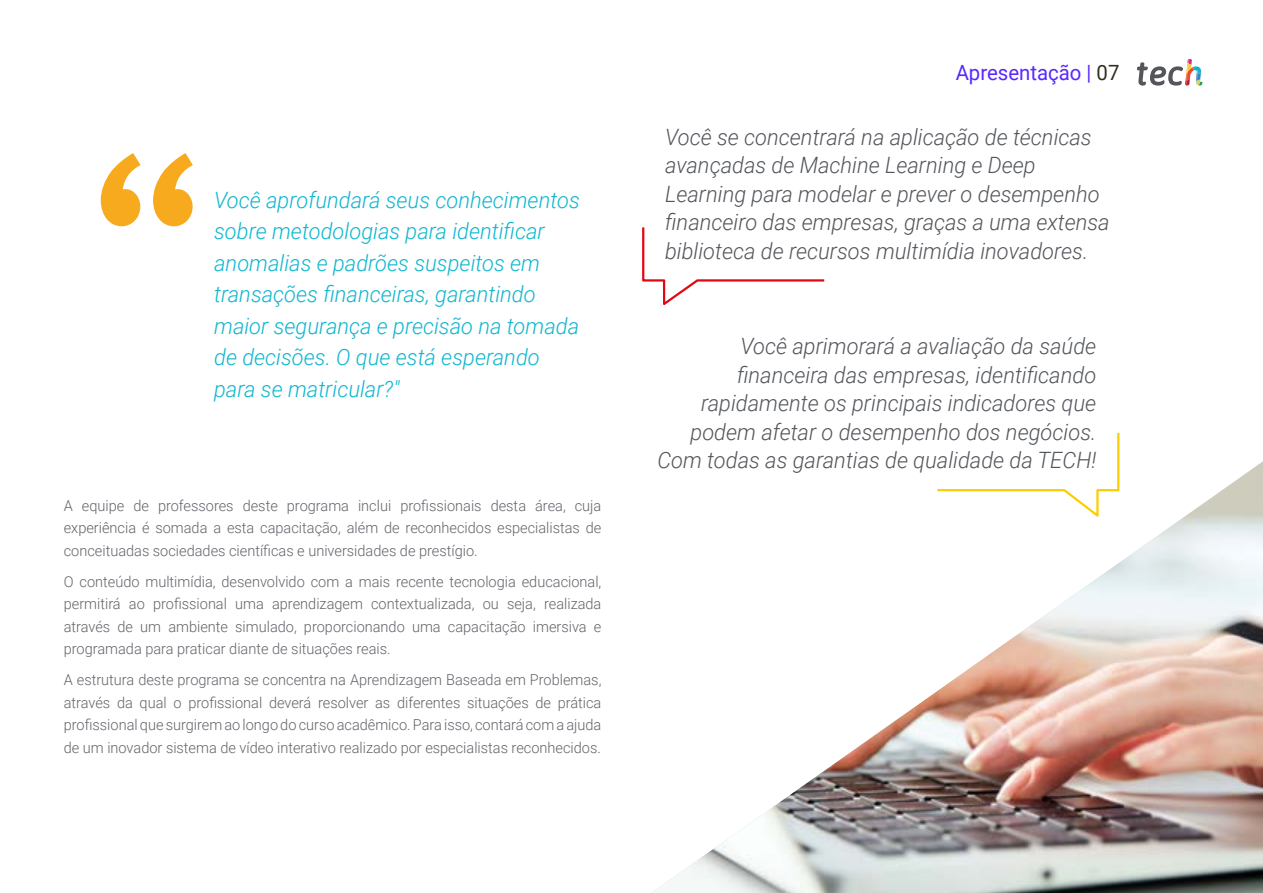
<style>
.page{position:relative;width:1263px;height:893px;background:#fff}
.page>*{position:absolute;margin:0;border:0;box-sizing:border-box;transform-origin:0 0}
.t1{font:italic 300 22.5px/28.5px "Roboto";color:#52555b;text-align:right}
.t2{font:italic 300 22.5px/31.5px "Roboto";color:#0fb6cf}
.t3{font:21px "Roboto";color:#5927ff}
.t4{font:300 15px/22.5px "Roboto";color:#61646a;text-align:justify}
.s1{color:#312e20}
</style>
<div class="page">
<img style="left:651px;top:461px;width:612px;height:432px">
<svg style="left:935px;top:432px;width:185px;height:88px"></svg>
<svg style="left:642px;top:227px;width:183px;height:78px"></svg>
<svg style="left:101px;top:153px;width:92px;height:73px"></svg>
<svg style="left:1137px;top:59px;width:65px;height:27px"></svg>
<p class="t2" style="left:214px;top:183px;width:367px">Você aprofundará seus conhecimentos sobre metodologias para identificar anomalias e padrões suspeitos em transações financeiras, garantindo maior segurança e precisão na tomada de decisões. O que está esperando para se matricular?"</p>
<p class="t4" style="left:64px;top:494px;width:539px">A equipe de professores deste programa inclui profissionais desta área, cuja experiência é somada a esta capacitação, além de reconhecidos especialistas de conceituadas sociedades científicas e universidades de prestígio.</p>
<p class="t4" style="left:64px;top:570px;width:539px">O conteúdo multimídia, desenvolvido com a mais recente tecnologia educacional, permitirá ao profissional uma aprendizagem contextualizada, ou seja, realizada através de um ambiente simulado, proporcionando uma capacitação imersiva e programada para praticar diante de situações reais.</p>
<p class="t4" style="left:64px;top:668px;width:539px">A estrutura deste programa se concentra na Aprendizagem Baseada em Problemas, através da qual o profissional deverá resolver as diferentes situações de prática profissional que surgirem ao longo do curso acadêmico. Para isso, contará com a ajuda de um inovador sistema de vídeo interativo realizado por especialistas reconhecidos.</p>
<h2 class="t3" style="left:956px;top:57px;width:165px">Apresentação | <span class="s1">07</span></h2>
<h1 class="t1" style="left:665px;top:122px;width:446px;text-align:left">Você se concentrará na aplicação de técnicas avançadas de Machine Learning e Deep Learning para modelar e prever o desempenho financeiro das empresas, graças a uma extensa biblioteca de recursos multimídia inovadores.</h1>
<h1 class="t1" style="left:657px;top:331px;width:440px">Você aprimorará a avaliação da saúde financeira das empresas, identificando rapidamente os principais indicadores que podem afetar o desempenho dos negócios.<br>Com todas as garantias de qualidade da TECH!</h1>
</div>
